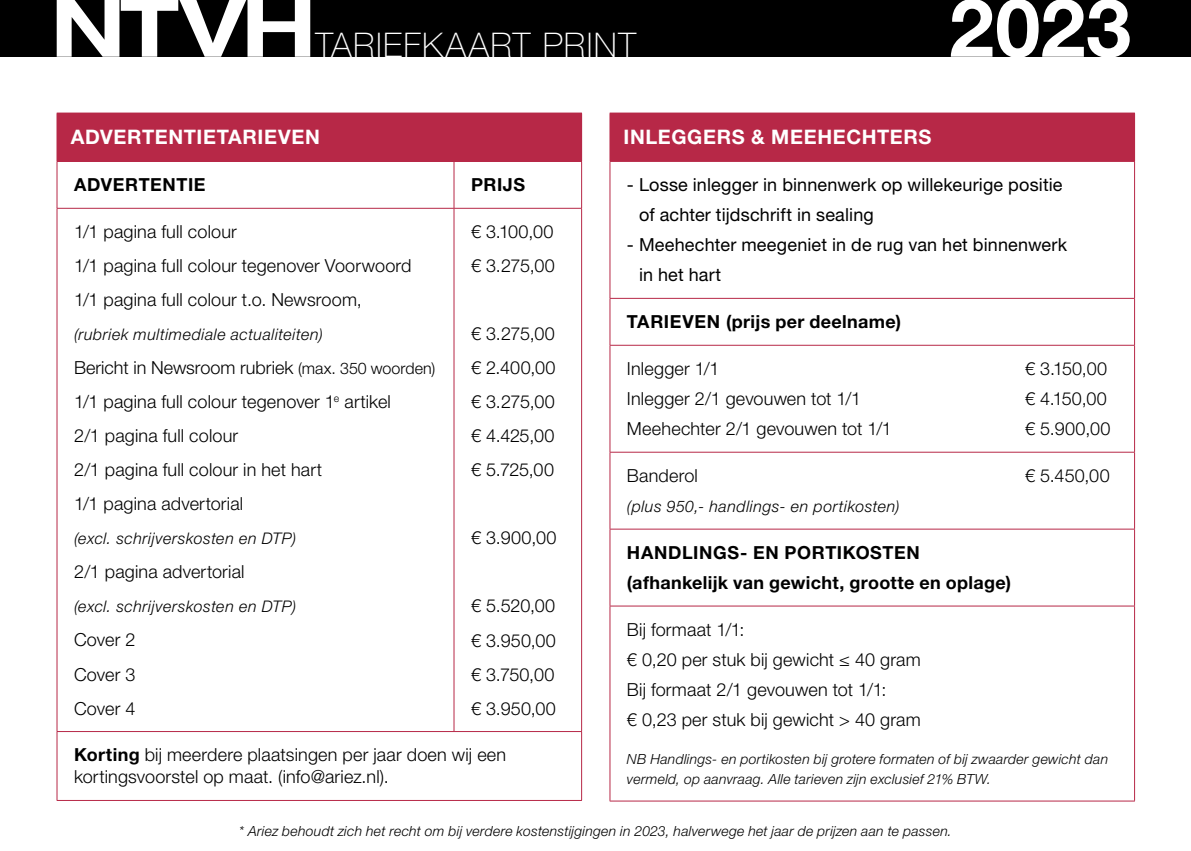
<style>
.page{position:relative;width:1191px;height:851px;background:#fff}
.page>*{position:absolute;margin:0;border:0;box-sizing:border-box;transform-origin:0 0}
.t1{font:700 81px "Helvetica Neue LT Std";color:#fff}
.t2{font:100 34px "Helvetica Neue LT Std";letter-spacing:.04em;color:#fff}
.t3{font:700 20px "Helvetica Neue LT Std";letter-spacing:.03em;color:#fff}
.t4{font:300 18px/34px "Helvetica Neue LT Std";letter-spacing:.01em;color:#000}
.t5{font:18px/30px "Helvetica Neue LT Std";letter-spacing:.01em;color:#000}
.t6{font:700 18px/30px "Helvetica Neue LT Std";letter-spacing:.02em;color:#000}
.t7{font:italic 300 16px "Helvetica Neue LT Std";letter-spacing:.035em;color:#000}
.t8{font:italic 300 14px/20px "Helvetica Neue LT Std";letter-spacing:.02em;color:#000}
.s1{font-size:16px}
.s2{font-weight:700}
</style>
<div class="page">
<div style="left:0;top:0;width:1191px;height:57px;background:#000"></div>
<svg style="left:57px;top:0;width:253px;height:57px"></svg>
<div style="left:610px;top:113px;width:524px;height:48px;background:#b72847"></div>
<svg style="left:610px;top:162px;width:524px;height:638px"></svg>
<hr style="left:609px;top:162px;width:1px;height:136px;background:#b72847">
<hr style="left:1134px;top:162px;width:1px;height:136px;background:#b72847">
<hr style="left:609px;top:345px;width:1px;height:107px;background:#b72847">
<hr style="left:1134px;top:345px;width:1px;height:107px;background:#b72847">
<hr style="left:609px;top:606px;width:1px;height:194px;background:#b72847">
<hr style="left:1134px;top:606px;width:1px;height:194px;background:#b72847">
<hr style="left:609px;top:800px;width:525px;height:1px;background:#b72847">
<hr style="left:609px;top:113px;width:1px;height:48px;background:#b72847">
<hr style="left:1134px;top:113px;width:1px;height:48px;background:#b72847">
<hr style="left:609px;top:161px;width:525px;height:1px;background:#b72847">
<hr style="left:609px;top:298px;width:525px;height:1px;background:#b72847">
<hr style="left:609px;top:298px;width:1px;height:47px;background:#b72847">
<hr style="left:1134px;top:298px;width:1px;height:47px;background:#b72847">
<hr style="left:609px;top:345px;width:525px;height:1px;background:#b72847">
<hr style="left:609px;top:528px;width:525px;height:1px;background:#b72847">
<hr style="left:609px;top:529px;width:1px;height:76px;background:#b72847">
<hr style="left:1134px;top:529px;width:1px;height:76px;background:#b72847">
<hr style="left:609px;top:605px;width:525px;height:1px;background:#b72847">
<hr style="left:609px;top:452px;width:525px;height:1px;background:#b72847">
<hr style="left:609px;top:452px;width:1px;height:76px;background:#b72847">
<hr style="left:1134px;top:452px;width:1px;height:76px;background:#b72847">
<div style="left:57px;top:113px;width:524px;height:48px;background:#b72847"></div>
<hr style="left:454px;top:162px;width:1px;height:46px;background:#b72847">
<hr style="left:454px;top:208px;width:1px;height:523px;background:#b72847">
<hr style="left:581px;top:113px;width:1px;height:48px;background:#b72847">
<hr style="left:57px;top:161px;width:397px;height:1px;background:#b72847">
<hr style="left:454px;top:161px;width:128px;height:1px;background:#b72847">
<hr style="left:57px;top:208px;width:1px;height:523px;background:#b72847">
<hr style="left:581px;top:208px;width:1px;height:523px;background:#b72847">
<hr style="left:57px;top:731px;width:397px;height:1px;background:#b72847">
<hr style="left:57px;top:731px;width:1px;height:69px;background:#b72847">
<hr style="left:454px;top:731px;width:128px;height:1px;background:#b72847">
<hr style="left:581px;top:731px;width:1px;height:69px;background:#b72847">
<hr style="left:57px;top:800px;width:397px;height:1px;background:#b72847">
<hr style="left:454px;top:800px;width:128px;height:1px;background:#b72847">
<hr style="left:57px;top:162px;width:1px;height:46px;background:#b72847">
<hr style="left:581px;top:162px;width:1px;height:46px;background:#b72847">
<hr style="left:57px;top:208px;width:397px;height:1px;background:#b72847">
<hr style="left:454px;top:208px;width:128px;height:1px;background:#b72847">
<h2 class="t2" style="left:315px;top:25px;width:322px">TARIEFKAART PRINT</h2>
<h1 class="t1" style="left:949px;top:-22px;width:183px">2023</h1>
<p class="t3" style="left:623px;top:125px;width:309px">INLEGGERS &amp; MEEHECHTERS</p>
<p class="t5" style="left:639px;top:169px;width:425px;text-indent:-12px">- Losse inlegger in binnenwerk op willekeurige positie of achter tijdschrift in sealing</p>
<p class="t5" style="left:639px;top:229px;width:429px;text-indent:-12px">- Meehechter meegeniet in de rug van het binnenwerk in het hart</p>
<p class="t6" style="left:627px;top:306px;width:276px">TARIEVEN (prijs per deelname)</p>
<p class="t4" style="left:627px;top:351px;width:94px">Inlegger 1/1</p>
<p class="t4" style="left:1025px;top:351px;width:84px">€ 3.150,00</p>
<p class="t4" style="left:627px;top:381px;width:236px">Inlegger 2/1 gevouwen tot 1/1</p>
<p class="t4" style="left:1025px;top:381px;width:83px">€ 4.150,00</p>
<p class="t4" style="left:627px;top:411px;width:266px">Meehechter 2/1 gevouwen tot 1/1</p>
<p class="t4" style="left:1025px;top:411px;width:87px">€ 5.900,00</p>
<p class="t4" style="left:627px;top:458px;width:72px">Banderol</p>
<p class="t4" style="left:1025px;top:458px;width:86px">€ 5.450,00</p>
<p class="t7" style="left:627px;top:497px;width:274px">(plus 950,- handlings- en portikosten)</p>
<p class="t6" style="left:627px;top:537px;width:386px">HANDLINGS- EN PORTIKOSTEN (afhankelijk van gewicht, grootte en oplage)</p>
<p class="t4" style="left:627px;top:614px;width:295px;line-height:30px">Bij formaat 1/1:<br>€ 0,20 per stuk bij gewicht ≤ 40 gram<br>Bij formaat 2/1 gevouwen tot 1/1:<br>€ 0,23 per stuk bij gewicht &gt; 40 gram</p>
<p class="t8" style="left:627px;top:748px;width:483px">NB Handlings- en portikosten bij grotere formaten of bij zwaarder gewicht dan vermeld, op aanvraag. Alle tarieven zijn exclusief 21% BTW.</p>
<p class="t3" style="left:71px;top:125px;width:251px">ADVERTENTIETARIEVEN</p>
<p class="t6" style="left:74px;top:169px;width:133px">ADVERTENTIE</p>
<p class="t6" style="left:471px;top:169px;width:56px">PRIJS</p>
<p class="t4" style="left:74px;top:214px;width:339px">1/1 pagina full colour<br>1/1 pagina full colour tegenover Voorwoord<br>1/1 pagina full colour t.o. Newsroom,</p>
<p class="t7" style="left:74px;top:325px;width:250px">(rubriek multimediale actualiteiten)</p>
<p class="t4" style="left:74px;top:350px;width:363px">Bericht in Newsroom rubriek <span class="s1">(max. 350 woorden)<br></span>1/1 pagina full colour tegenover 1<sup>e</sup> artikel<br>2/1 pagina full colour<br>2/1 pagina full colour in het hart<br>1/1 pagina advertorial</p>
<p class="t7" style="left:74px;top:529px;width:224px">(excl. schrijverskosten en DTP)</p>
<p class="t4" style="left:74px;top:554px;width:172px">2/1 pagina advertorial</p>
<p class="t7" style="left:74px;top:597px;width:224px">(excl. schrijverskosten en DTP)</p>
<p class="t4" style="left:74px;top:622px;width:63px;text-align:justify">Cover 2<br>Cover 3<br>Cover 4</p>
<p class="t4" style="left:471px;top:214px;width:85px">€ 3.100,00 € 3.275,00</p>
<p class="t4" style="left:471px;top:316px;width:86px;text-align:justify">€ 3.275,00 € 2.400,00 € 3.275,00 € 4.425,00 € 5.725,00</p>
<p class="t4" style="left:471px;top:520px;width:87px">€ 3.900,00</p>
<p class="t4" style="left:471px;top:588px;width:86px;text-align:justify">€ 5.520,00 € 3.950,00 € 3.750,00 € 3.950,00</p>
<p class="t4" style="left:74px;top:743px;width:434px;line-height:22px"><span class="s2">Korting</span> bij meerdere plaatsingen per jaar doen wij een kortingsvoorstel op maat. (info@ariez.nl).</p>
<p class="t8" style="left:239px;top:821px;width:714px">* Ariez behoudt zich het recht om bij verdere kostenstijgingen in 2023, halverwege het jaar de prijzen aan te passen.</p>
</div>
